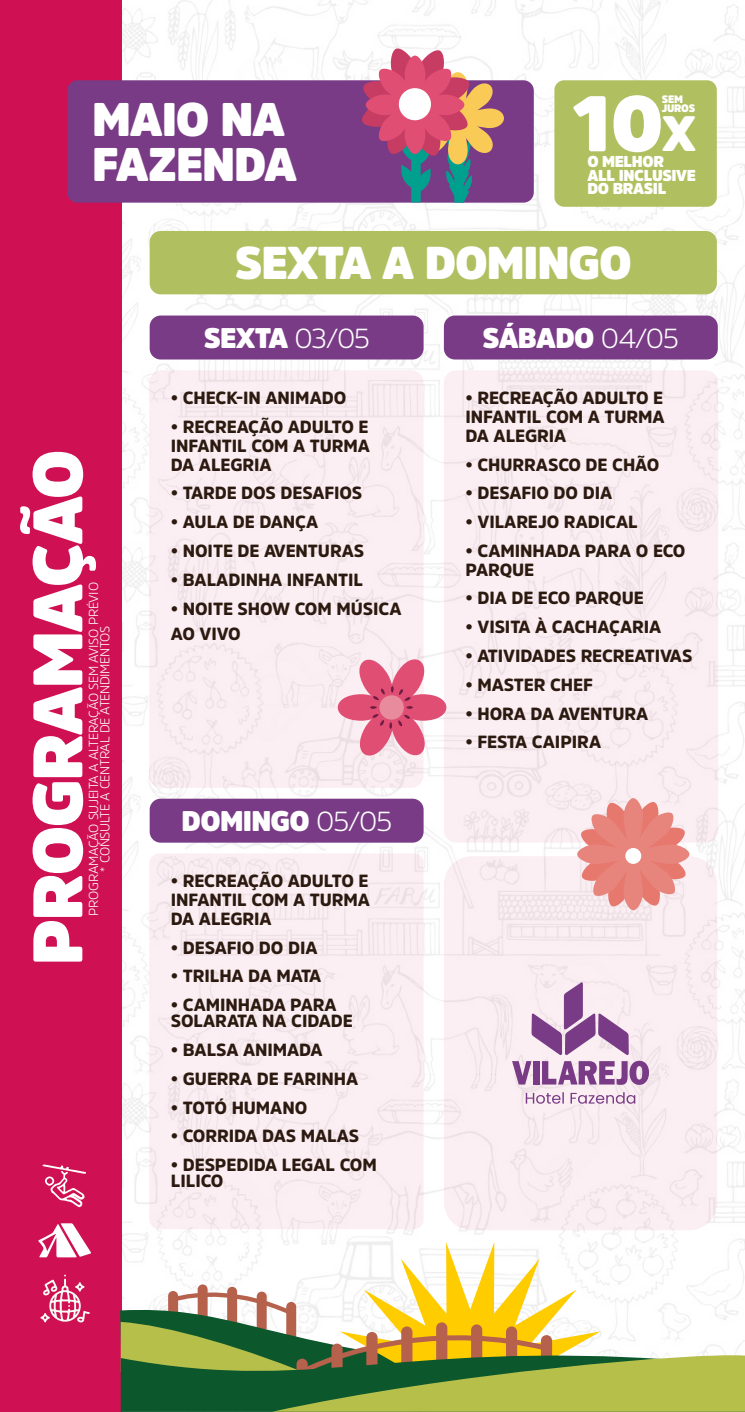
<style>
.page{position:relative;width:745px;height:1412px;background:#fff}
.page>*{position:absolute;margin:0;border:0;box-sizing:border-box;transform-origin:0 0}
.t1{font:900 77.88px "Amsi Pro";color:#fff}
.t2{font:900 69.12px "Amsi Pro";letter-spacing:-.025em;color:#fff}
.t3{font:900 46.62px/45.5px "Amsi Pro";letter-spacing:-.025em;color:#fff}
.t4{font:900 45.5px "Amsi Pro";letter-spacing:-.025em;color:#fff}
.t5{font:900 28.12px "Amsi Pro";letter-spacing:-.025em;color:#fff}
.t6{font:900 17.5px/18.8px "Amsi Pro";letter-spacing:-.005em;color:#2c1a10}
.t7{font:900 15.62px/13.2px "Amsi Pro";letter-spacing:-.025em;color:#fff}
.t8{font:300 13px/11.2px "Amsi Pro";letter-spacing:-.025em;color:#fff;text-align:center}
.t9{font:900 10.75px/9px "Amsi Pro";letter-spacing:-.025em;color:#fff}
.s1{font-size:49.25px}
.s2{font-weight:300;font-size:27.5px}
</style>
<div class="page">
<img style="left:121px;top:0;width:623px;height:1242px">
<div style="left:0;top:0;width:121px;height:1412px;background:#cf1052"></div>
<svg style="left:38px;top:1223px;width:53px;height:34px"></svg>
<svg style="left:42px;top:1164px;width:44px;height:43px"></svg>
<svg style="left:40px;top:1275px;width:50px;height:48px"></svg>
<svg style="left:121px;top:1242px;width:623px;height:170px"></svg>
<div style="left:149px;top:370px;width:274px;height:418px;background:#faeef2;border-radius:12px"></div>
<div style="left:149px;top:316px;width:274px;height:43px;background:#793b86;border-radius:11px"></div>
<div style="left:443px;top:370px;width:274px;height:473px;background:#faeef2;border-radius:12px"></div>
<div style="left:443px;top:316px;width:274px;height:43px;background:#793b86;border-radius:11px"></div>
<div style="left:149px;top:853px;width:274px;height:376px;background:#faeef2;border-radius:10px"></div>
<div style="left:149px;top:799px;width:274px;height:44px;background:#793b86;border-radius:11px"></div>
<div style="left:67px;top:80px;width:466px;height:123px;background:#793b86;border-radius:10px"></div>
<div style="left:554px;top:80px;width:162px;height:127px;background:#b0c061;border-radius:10px"></div>
<div style="left:149px;top:231px;width:567px;height:63px;background:#b0c061;border-radius:11px"></div>
<div style="left:443px;top:856px;width:273px;height:374px;background:#faeef2;border-radius:28px"></div>
<svg style="left:511px;top:982px;width:137px;height:103px"></svg>
<svg style="left:525px;top:1092px;width:110px;height:12px"></svg>
<svg style="left:337px;top:657px;width:109px;height:101px"></svg>
<svg style="left:576px;top:798px;width:113px;height:112px"></svg>
<div style="left:625px;top:848px;width:16px;height:16px;background:#fff;border-radius:50%"></div>
<svg style="left:360px;top:47px;width:143px;height:167px"></svg>
<div style="left:398px;top:88px;width:32px;height:32px;background:#fff;border-radius:50%"></div>
<h3 class="t3" style="left:92px;top:96px;width:206px">MAIO NA<br>FAZENDA</h3>
<h1 class="t1" style="left:571px;top:70px;width:126px">10<span class="s1">X</span></h1>
<p class="t9" style="left:661px;top:95px;width:35px">SEM<br>JUROS</p>
<p class="t7" style="left:587px;top:155px;width:110px">O MELHOR<br>ALL INCLUSIVE<br>DO BRASIL</p>
<h3 class="t4" style="left:235px;top:231px;width:398px">SEXTA A DOMINGO</h3>
<h2 class="t2" style="left:10px;top:965px;width:517px;rotate:-90deg">PROGRAMAÇÃO</h2>
<p class="t8" style="left:87px;top:916px;width:335px;rotate:-90deg">PROGRAMAÇÃO SUJEITA A ALTERAÇÃO SEM AVISO PRÉVIO * CONSULTE A CENTRAL DE ATENDIMENTOS</p>
<h3 class="t5" style="left:204px;top:318px;width:168px">SEXTA <span class="s2">03/05</span></h3>
<h3 class="t5" style="left:482px;top:318px;width:198px">SÁBADO <span class="s2">04/05</span></h3>
<p class="t6" style="left:171px;top:389px;width:177px">• CHECK-IN ANIMADO</p>
<p class="t6" style="left:171px;top:417px;width:200px;text-align:justify">• RECREAÇÃO ADULTO E INFANTIL COM A TURMA DA ALEGRIA</p>
<p class="t6" style="left:171px;top:484px;width:193px">• TARDE DOS DESAFIOS</p>
<p class="t6" style="left:171px;top:512px;width:149px">• AULA DE DANÇA</p>
<p class="t6" style="left:171px;top:541px;width:195px">• NOITE DE AVENTURAS</p>
<p class="t6" style="left:171px;top:570px;width:193px">• BALADINHA INFANTIL</p>
<p class="t6" style="left:171px;top:595px;width:232px;line-height:25px">• NOITE SHOW COM MÚSICA<br>AO VIVO</p>
<h3 class="t5" style="left:181px;top:801px;width:212px">DOMINGO <span class="s2">05/05</span></h3>
<p class="t6" style="left:171px;top:871px;width:200px;text-align:justify">• RECREAÇÃO ADULTO E INFANTIL COM A TURMA DA ALEGRIA</p>
<p class="t6" style="left:171px;top:938px;width:148px">• DESAFIO DO DIA</p>
<p class="t6" style="left:171px;top:966px;width:152px">• TRILHA DA MATA</p>
<p class="t6" style="left:171px;top:996px;width:183px;line-height:16.2px">• CAMINHADA PARA<br>SOLARATA NA CIDADE</p>
<p class="t6" style="left:171px;top:1040px;width:153px">• BALSA ANIMADA</p>
<p class="t6" style="left:171px;top:1069px;width:189px">• GUERRA DE FARINHA</p>
<p class="t6" style="left:171px;top:1098px;width:138px">• TOTÓ HUMANO</p>
<p class="t6" style="left:171px;top:1126px;width:190px">• CORRIDA DAS MALAS</p>
<p class="t6" style="left:171px;top:1156px;width:207px;line-height:16.2px">• DESPEDIDA LEGAL COM<br>LILICO</p>
<p class="t6" style="left:465px;top:389px;width:200px;text-align:justify">• RECREAÇÃO ADULTO E INFANTIL COM A TURMA DA ALEGRIA</p>
<p class="t6" style="left:465px;top:455px;width:195px">• CHURRASCO DE CHÃO</p>
<p class="t6" style="left:465px;top:484px;width:148px">• DESAFIO DO DIA</p>
<p class="t6" style="left:465px;top:512px;width:174px">• VILAREJO RADICAL</p>
<p class="t6" style="left:465px;top:541px;width:221px">• CAMINHADA PARA O ECO<br>PARQUE</p>
<p class="t6" style="left:465px;top:589px;width:180px">• DIA DE ECO PARQUE</p>
<p class="t6" style="left:465px;top:617px;width:197px">• VISITA À CACHAÇARIA</p>
<p class="t6" style="left:465px;top:646px;width:228px">• ATIVIDADES RECREATIVAS</p>
<p class="t6" style="left:465px;top:675px;width:129px">• MASTER CHEF</p>
<p class="t6" style="left:465px;top:704px;width:184px">• HORA DA AVENTURA</p>
<p class="t6" style="left:465px;top:732px;width:137px">• FESTA CAIPIRA</p>
</div>
